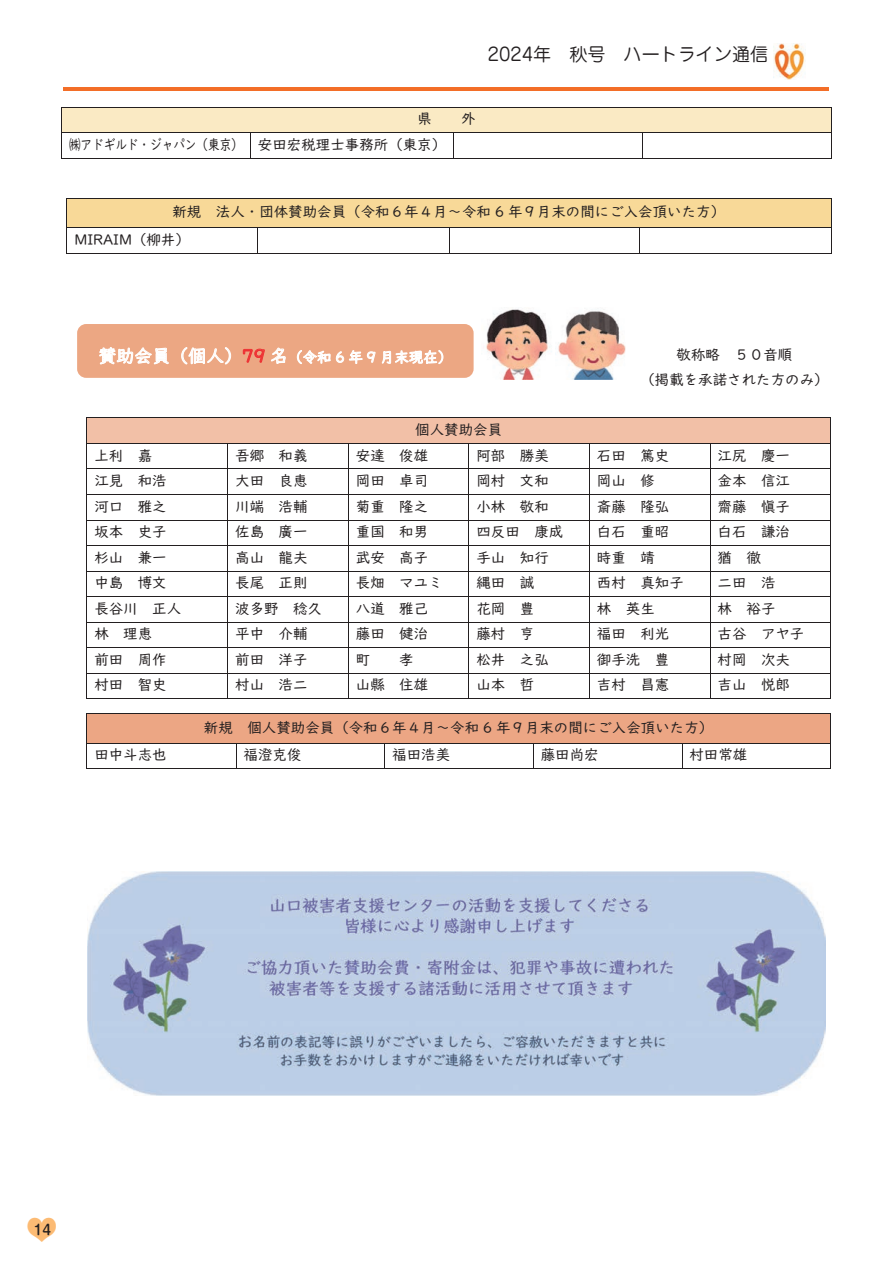
<style>
.page{position:relative;width:893px;height:1263px;background:#fff}
.page>*{position:absolute;margin:0;border:0;box-sizing:border-box;transform-origin:0 0}
.t1{font:700 36.15px "Red Alice Min 2";color:#fcbb74}
.t2{font:18px "Jun 201 Pro";color:#231f20}
.t3{font:14.55px/27.5px "UD Digi Kyokasho NP R";color:#231f20}
.t4{font:14.55px "UD Digi Kyokasho NP R";color:#231f20;scale:.8 1}
.t5{font:14.55px "UD Digi Kyokasho NP R";color:#fff}
.t6{font:500 13.8px "Shin M Go Pro";color:#231f20}
.s1{font-size:18px}
.s2{font-size:18px;color:#ee3133}
</style>
<div class="page">
<div style="left:69px;top:107px;width:755px;height:25px;background:#faeac4"></div>
<hr style="left:61px;top:107px;width:771px;height:1px;background:#231f20">
<hr style="left:61px;top:132px;width:771px;height:1px;background:#231f20">
<svg style="left:61px;top:108px;width:1px;height:50px"></svg>
<hr style="left:61px;top:158px;width:189px;height:1px;background:#231f20">
<svg style="left:250px;top:133px;width:1px;height:25px"></svg>
<hr style="left:251px;top:158px;width:202px;height:1px;background:#231f20">
<svg style="left:453px;top:133px;width:1px;height:25px"></svg>
<hr style="left:454px;top:158px;width:188px;height:1px;background:#231f20">
<svg style="left:642px;top:133px;width:1px;height:25px"></svg>
<hr style="left:643px;top:158px;width:188px;height:1px;background:#231f20">
<svg style="left:831px;top:108px;width:1px;height:51px"></svg>
<div style="left:67px;top:198px;width:764px;height:29px;background:#f8d998"></div>
<hr style="left:67px;top:198px;width:764px;height:1px;background:#231f20">
<hr style="left:67px;top:227px;width:573px;height:1px;background:#231f20">
<hr style="left:640px;top:227px;width:191px;height:1px;background:#231f20">
<hr style="left:67px;top:253px;width:191px;height:1px;background:#231f20">
<hr style="left:258px;top:253px;width:191px;height:1px;background:#231f20">
<svg style="left:449px;top:228px;width:1px;height:25px"></svg>
<hr style="left:449px;top:253px;width:191px;height:1px;background:#231f20">
<hr style="left:640px;top:253px;width:191px;height:1px;background:#231f20">
<svg style="left:831px;top:198px;width:1px;height:56px"></svg>
<div style="left:94px;top:418px;width:729px;height:25px;background:#f2c0a7"></div>
<hr style="left:87px;top:417px;width:744px;height:1px;background:#231f20">
<hr style="left:87px;top:443px;width:744px;height:1px;background:#231f20">
<hr style="left:87px;top:469px;width:744px;height:1px;background:#231f20">
<hr style="left:87px;top:494px;width:744px;height:1px;background:#231f20">
<hr style="left:87px;top:520px;width:744px;height:1px;background:#231f20">
<hr style="left:87px;top:545px;width:744px;height:1px;background:#231f20">
<hr style="left:87px;top:571px;width:744px;height:1px;background:#231f20">
<hr style="left:87px;top:596px;width:744px;height:1px;background:#231f20">
<hr style="left:87px;top:622px;width:744px;height:1px;background:#231f20">
<hr style="left:87px;top:647px;width:744px;height:1px;background:#231f20">
<hr style="left:87px;top:673px;width:744px;height:1px;background:#231f20">
<svg style="left:87px;top:418px;width:1px;height:52px"></svg>
<hr style="left:87px;top:698px;width:140px;height:1px;background:#231f20">
<svg style="left:227px;top:444px;width:1px;height:255px"></svg>
<hr style="left:228px;top:698px;width:120px;height:1px;background:#231f20">
<svg style="left:348px;top:444px;width:1px;height:255px"></svg>
<hr style="left:349px;top:698px;width:120px;height:1px;background:#231f20">
<hr style="left:469px;top:698px;width:120px;height:1px;background:#231f20">
<svg style="left:589px;top:444px;width:1px;height:255px"></svg>
<hr style="left:590px;top:698px;width:120px;height:1px;background:#231f20">
<svg style="left:710px;top:444px;width:1px;height:254px"></svg>
<hr style="left:710px;top:698px;width:120px;height:1px;background:#231f20">
<svg style="left:830px;top:418px;width:1px;height:281px"></svg>
<div style="left:87px;top:714px;width:743px;height:29px;background:#eca684"></div>
<hr style="left:87px;top:713px;width:744px;height:1px;background:#231f20">
<hr style="left:87px;top:743px;width:447px;height:1px;background:#231f20">
<hr style="left:534px;top:743px;width:148px;height:1px;background:#231f20">
<hr style="left:682px;top:743px;width:149px;height:1px;background:#231f20">
<hr style="left:87px;top:768px;width:149px;height:1px;background:#231f20">
<svg style="left:236px;top:744px;width:1px;height:25px"></svg>
<hr style="left:237px;top:768px;width:147px;height:1px;background:#231f20">
<svg style="left:384px;top:744px;width:1px;height:25px"></svg>
<hr style="left:385px;top:768px;width:148px;height:1px;background:#231f20">
<svg style="left:533px;top:744px;width:1px;height:25px"></svg>
<hr style="left:534px;top:768px;width:148px;height:1px;background:#231f20">
<svg style="left:682px;top:744px;width:1px;height:24px"></svg>
<hr style="left:682px;top:768px;width:148px;height:1px;background:#231f20">
<svg style="left:830px;top:714px;width:1px;height:55px"></svg>
<img style="left:555px;top:311px;width:71px;height:68px">
<img style="left:486px;top:309px;width:64px;height:70px">
<div style="left:77px;top:324px;width:397px;height:54px;background:#eca783;border-radius:9px"></div>
<svg style="left:99px;top:347px;width:70px;height:17px"></svg>
<svg style="left:181px;top:347px;width:50px;height:17px"></svg>
<svg style="left:243px;top:348px;width:22px;height:15px"></svg>
<svg style="left:271px;top:348px;width:15px;height:16px"></svg>
<svg style="left:297px;top:350px;width:78px;height:14px"></svg>
<svg style="left:382px;top:350px;width:61px;height:28px"></svg>
<img style="left:87px;top:871px;width:739px;height:225px">
<hr style="left:64px;top:87px;width:765px;height:4px;background:#f36e28">
<img style="left:773px;top:44px;width:32px;height:36px">
<p class="t2" style="left:488px;top:40px;width:282px">2024年　秋号　ハートライン通信</p>
<p class="t3" style="left:418px;top:105px;width:16px">県</p>
<p class="t3" style="left:461px;top:105px;width:16px">外</p>
<p class="t4" style="left:69px;top:136px;width:473px">㈱アドギルド・ジャパン（東京） 安田宏税理士事務所（東京）</p>
<p class="t3" style="left:74px;top:198px;width:652px;text-indent:98px">新規 法人・団体賛助会員（令和６年４月〜令和 6 年９月末の間にご入会頂いた方）<br>MIRAIM（柳井）</p>
<p class="t5" style="left:98px;top:349px;width:355px"><span class="s1">賛助会員（個人）</span><span class="s2">79</span> <span class="s1">名</span>（令和 6 年 9 月末現在）</p>
<p class="t3" style="left:640px;top:343px;width:190px;line-height:24.9px;text-align:center">敬称略 ５０音順<br>（掲載を承諾された方のみ）</p>
<p class="t3" style="left:415px;top:416px;width:88px">個人賛助会員</p>
<p class="t3" style="left:94px;top:441px;width:59px">上利 嘉</p>
<p class="t3" style="left:235px;top:441px;width:74px">吾郷 和義</p>
<p class="t3" style="left:356px;top:441px;width:74px">安達 俊雄</p>
<p class="t3" style="left:476px;top:441px;width:74px">阿部 勝美</p>
<p class="t3" style="left:597px;top:441px;width:74px">石田 篤史</p>
<p class="t3" style="left:717px;top:441px;width:74px">江尻 慶一</p>
<p class="t3" style="left:94px;top:467px;width:74px">江見 和浩</p>
<p class="t3" style="left:235px;top:467px;width:74px">大田 良恵</p>
<p class="t3" style="left:356px;top:467px;width:74px">岡田 卓司</p>
<p class="t3" style="left:476px;top:467px;width:74px">岡村 文和</p>
<p class="t3" style="left:597px;top:467px;width:59px">岡山 修</p>
<p class="t3" style="left:717px;top:467px;width:74px">金本 信江</p>
<p class="t3" style="left:94px;top:493px;width:74px">河口 雅之</p>
<p class="t3" style="left:235px;top:493px;width:74px">川端 浩輔</p>
<p class="t3" style="left:356px;top:493px;width:74px">菊重 隆之</p>
<p class="t3" style="left:476px;top:493px;width:74px">小林 敬和</p>
<p class="t3" style="left:597px;top:493px;width:74px">斎藤 隆弘</p>
<p class="t3" style="left:717px;top:493px;width:74px">齋藤 愼子</p>
<p class="t3" style="left:94px;top:518px;width:74px">坂本 史子</p>
<p class="t3" style="left:235px;top:518px;width:74px">佐島 廣一</p>
<p class="t3" style="left:356px;top:518px;width:74px">重国 和男</p>
<p class="t3" style="left:476px;top:518px;width:88px">四反田 康成</p>
<p class="t3" style="left:597px;top:518px;width:74px">白石 重昭</p>
<p class="t3" style="left:717px;top:518px;width:74px">白石 謙治</p>
<p class="t3" style="left:94px;top:544px;width:74px">杉山 兼一</p>
<p class="t3" style="left:235px;top:544px;width:74px">高山 龍夫</p>
<p class="t3" style="left:356px;top:544px;width:74px">武安 高子</p>
<p class="t3" style="left:476px;top:544px;width:74px">手山 知行</p>
<p class="t3" style="left:597px;top:544px;width:59px">時重 靖</p>
<p class="t3" style="left:717px;top:544px;width:45px">猶 徹</p>
<p class="t3" style="left:94px;top:569px;width:74px">中島 博文</p>
<p class="t3" style="left:235px;top:569px;width:74px">長尾 正則</p>
<p class="t3" style="left:356px;top:569px;width:88px">長畑 マユミ</p>
<p class="t3" style="left:476px;top:569px;width:59px">縄田 誠</p>
<p class="t3" style="left:597px;top:569px;width:88px">西村 真知子</p>
<p class="t3" style="left:717px;top:569px;width:59px">二田 浩</p>
<p class="t3" style="left:94px;top:595px;width:88px">長谷川 正人</p>
<p class="t3" style="left:235px;top:595px;width:88px">波多野 稔久</p>
<p class="t3" style="left:356px;top:595px;width:74px">八道 雅己</p>
<p class="t3" style="left:476px;top:595px;width:59px">花岡 豊</p>
<p class="t3" style="left:597px;top:595px;width:59px">林 英生</p>
<p class="t3" style="left:717px;top:595px;width:59px">林 裕子</p>
<p class="t3" style="left:94px;top:620px;width:59px">林 理恵</p>
<p class="t3" style="left:235px;top:620px;width:74px">平中 介輔</p>
<p class="t3" style="left:356px;top:620px;width:74px">藤田 健治</p>
<p class="t3" style="left:476px;top:620px;width:59px">藤村 亨</p>
<p class="t3" style="left:597px;top:620px;width:74px">福田 利光</p>
<p class="t3" style="left:717px;top:620px;width:88px">古谷 アヤ子</p>
<p class="t3" style="left:94px;top:646px;width:74px">前田 周作</p>
<p class="t3" style="left:235px;top:646px;width:74px">前田 洋子</p>
<p class="t3" style="left:356px;top:646px;width:16px">町</p>
<p class="t3" style="left:399px;top:646px;width:16px">孝</p>
<p class="t3" style="left:476px;top:646px;width:74px">松井 之弘</p>
<p class="t3" style="left:597px;top:646px;width:74px">御手洗 豊</p>
<p class="t3" style="left:717px;top:646px;width:74px">村岡 次夫</p>
<p class="t3" style="left:94px;top:671px;width:74px">村田 智史</p>
<p class="t3" style="left:235px;top:671px;width:74px">村山 浩二</p>
<p class="t3" style="left:356px;top:671px;width:74px">山縣 住雄</p>
<p class="t3" style="left:476px;top:671px;width:59px">山本 哲</p>
<p class="t3" style="left:597px;top:671px;width:74px">吉村 昌憲</p>
<p class="t3" style="left:717px;top:671px;width:74px">吉山 悦郎</p>
<p class="t3" style="left:204px;top:714px;width:511px">新規 個人賛助会員（令和６年４月〜令和 6 年９月末の間にご入会頂いた方）</p>
<p class="t3" style="left:94px;top:741px;width:74px">田中斗志也</p>
<p class="t3" style="left:244px;top:741px;width:59px">福澄克俊</p>
<p class="t3" style="left:392px;top:741px;width:59px">福田浩美</p>
<p class="t3" style="left:541px;top:741px;width:59px">藤田尚宏</p>
<p class="t3" style="left:689px;top:741px;width:59px">村田常雄</p>
<h1 class="t1" style="left:24px;top:1208px;width:38px">♥</h1>
<p class="t6" style="left:34px;top:1218px;width:19px">14</p>
</div>
